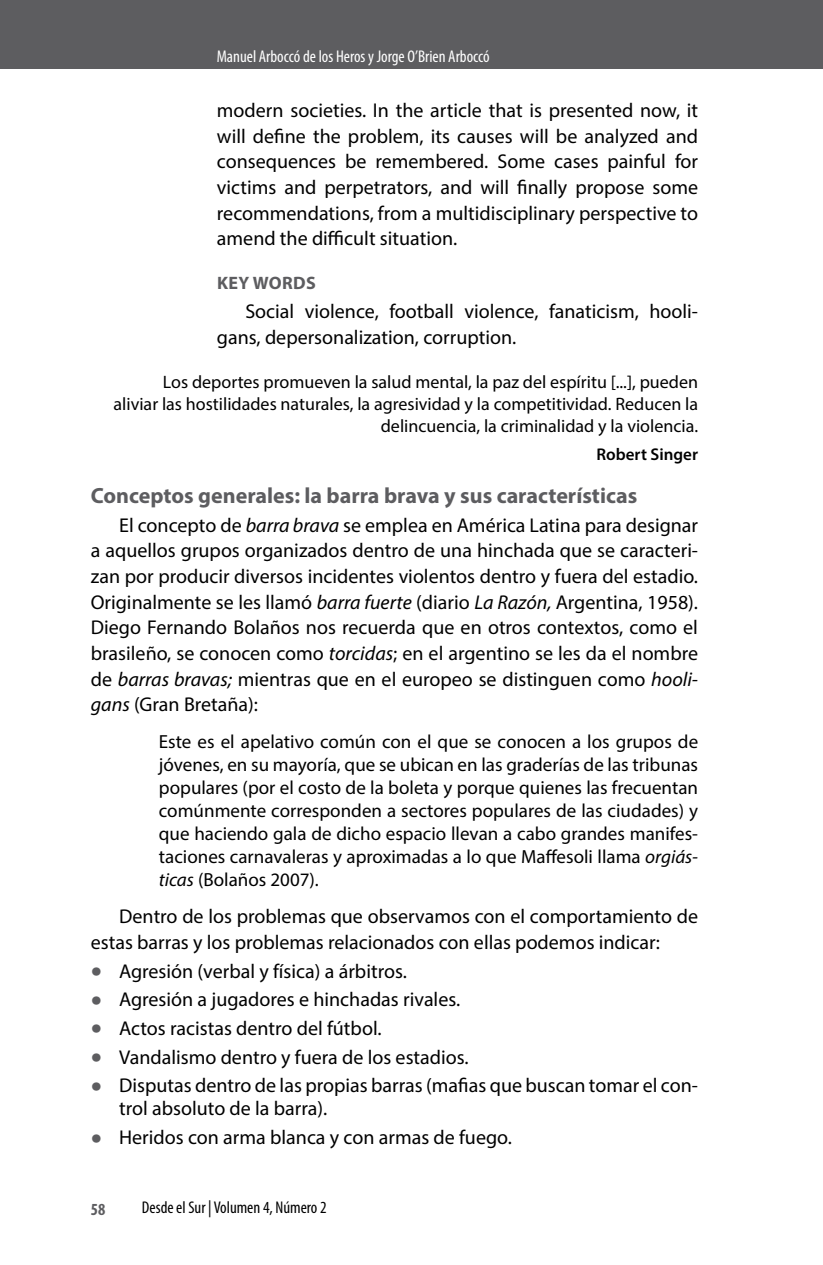
<style>
.page{position:relative;width:823px;height:1265px;background:#fff}
.page>*{position:absolute;margin:0;border:0;box-sizing:border-box;transform-origin:0 0}
.SUBTITULO{font:700 22px "Myriad Pro";color:#5d5d60}
.PARRAFOS{font:20px/25.6px "Myriad Pro";color:#000}
.PARRAFO_PRELIMINAR{font:20px/25.6px "Myriad Pro";color:#000;text-align:justify}
.SUMILLA_PARRAFO{font:19px/23px "Myriad Pro";color:#000;text-align:justify}
.PARRAFO_PRE{font:18px/22px "Myriad Pro";color:#000;text-align:right}
.RESUMEN_-_ABSTRACT{font:700 18px "Myriad Pro";letter-spacing:.02em;color:#5d5d60}
.PARRAFOS-2{font:condensed 17px "Myriad Pro";color:#fff}
.t1{font:condensed 17px "Myriad Pro";color:#000}
.FIRMA_DE_PARRAFO_PRE{font:600 17px "Myriad Pro";color:#000}
.PARRAFOS-3{font:700 condensed 17px "Myriad Pro";color:#5d5d60}
.s1{font-style:italic}
.s2{font-size:40px;color:#5d5d60}
</style>
<div class="page">
<div style="left:0;top:0;width:822px;height:68px;background:#5d5d60"></div>
<p class="PARRAFOS-2" style="left:217px;top:46px;width:274px">Manuel Arboccó de los Heros y Jorge O’Brien Arboccó</p>
<p class="PARRAFO_PRELIMINAR" style="left:217px;top:97px;width:482px">modern societies. In the article that is presented now, it will define the problem, its causes will be analyzed and consequences be remembered. Some cases painful for victims and perpetrators, and will finally propose some recommendations, from a multidisciplinary perspective to amend the difficult situation.</p>
<p class="RESUMEN_-_ABSTRACT" style="left:217px;top:272px;width:100px">KEY WORDS</p>
<p class="PARRAFO_PRELIMINAR" style="left:217px;top:298px;width:482px;text-indent:28px">Social violence, football violence, fanaticism, hooli&shy;gans, depersonalization, corruption.</p>
<p class="PARRAFO_PRE" style="left:113px;top:371px;width:585px">Los deportes promueven la salud mental, la paz del espíritu [...], pueden<br>aliviar las hostilidades naturales, la agresividad y la competitividad. Reducen la delincuencia, la criminalidad y la violencia.</p>
<p class="FIRMA_DE_PARRAFO_PRE" style="left:596px;top:443px;width:103px">Robert Singer</p>
<p class="SUBTITULO" style="left:91px;top:481px;width:547px">Conceptos generales: la barra brava y sus características</p>
<p class="PARRAFOS" style="left:91px;top:512px;width:608px;text-align:justify;text-indent:28px">El concepto de <span class="s1">barra brava</span> se emplea en América Latina para designar a aquellos grupos organizados dentro de una hinchada que se caracteri&shy;zan por producir diversos incidentes violentos dentro y fuera del estadio.<br>Originalmente se les llamó <span class="s1">barra fuerte</span> (diario <span class="s1">La Razón,</span> Argentina, 1958).<br>Diego Fernando Bolaños nos recuerda que en otros contextos, como el brasileño, se conocen como <span class="s1">torcidas</span>; en el argentino se les da el nombre de <span class="s1">barras bravas;</span> mientras que en el europeo se distinguen como <span class="s1">hooli&shy;gans</span> (Gran Bretaña):</p>
<p class="SUMILLA_PARRAFO" style="left:159px;top:730px;width:540px">Este es el apelativo común con el que se conocen a los grupos de jóvenes, en su mayoría, que se ubican en las graderías de las tribunas populares (por el costo de la boleta y porque quienes las frecuentan comúnmente corresponden a sectores populares de las ciudades) y que haciendo gala de dicho espacio llevan a cabo grandes manifes&shy;taciones carnavaleras y aproximadas a lo que Maffesoli llama <span class="s1">orgiás&shy;ticas</span> (Bolaños 2007).</p>
<p class="PARRAFOS" style="left:91px;top:903px;width:608px;text-indent:28px">Dentro de los problemas que observamos con el comportamiento de estas barras y los problemas relacionados con ellas podemos indicar:</p>
<p class="PARRAFOS" style="left:91px;top:957px;width:317px"><span class="s2">•</span> Agresión (verbal y física) a árbitros.</p>
<p class="PARRAFOS" style="left:91px;top:986px;width:371px"><span class="s2">•</span> Agresión a jugadores e hinchadas rivales.</p>
<p class="PARRAFOS" style="left:91px;top:1015px;width:292px"><span class="s2">•</span> Actos racistas dentro del fútbol.</p>
<p class="PARRAFOS" style="left:91px;top:1043px;width:379px"><span class="s2">•</span> Vandalismo dentro y fuera de los estadios.</p>
<p class="PARRAFOS" style="left:119px;top:1073px;width:580px;line-height:23px;text-indent:-28px"><span class="s2">•</span> Disputas dentro de las propias barras (mafias que buscan tomar el con&shy;trol absoluto de la barra).</p>
<p class="PARRAFOS" style="left:91px;top:1124px;width:422px"><span class="s2">•</span> Heridos con arma blanca y con armas de fuego.</p>
<p class="PARRAFOS-3" style="left:91px;top:1198px;width:16px">58</p>
<p class="t1" style="left:142px;top:1196px;width:186px">Desde el Sur | Volumen 4, Número 2</p>
</div>
